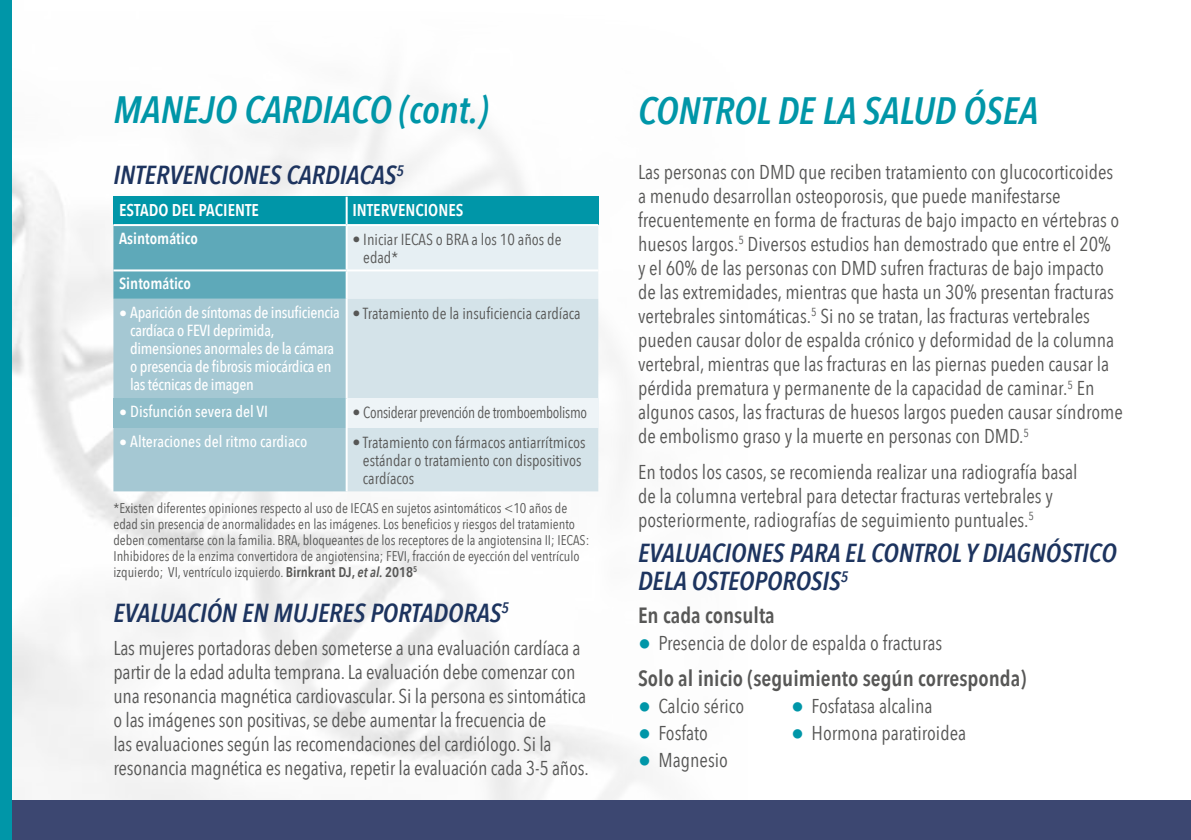
<style>
.page{position:relative;width:1191px;height:840px;background:#fff}
.page>*{position:absolute;margin:0;border:0;box-sizing:border-box;transform-origin:0 0}
.t1{font:italic 600 38px "Avenir Next Condensed";color:#0096a8}
.t2{font:italic 600 26px/28px "Avenir Next Condensed";color:#1d345f}
.t3{font:600 22px "Avenir Next Condensed";color:#575756}
.t4{font:20px/24px "Avenir Next Condensed";color:#575756}
.t5{font:600 17px "Avenir Next Condensed";color:#fff}
.t6{font:16px/18px "Avenir Next Condensed";color:#575756}
.t7{font:500 16px/18px "Avenir Next Condensed";letter-spacing:-.02em;color:#fff}
.t8{font:500 16px "Avenir Next Condensed";color:#fff}
.t9{font:16px "Avenir Next Condensed";letter-spacing:-.02em;color:#575756}
.t10{font:600 16px "Avenir Next Condensed";color:#fff}
.t11{font:14px/16px "Avenir Next Condensed";color:#575756}
.s1{font-weight:400}
.s2{font-weight:600}
.s3{font-weight:600;font-style:italic}
.s4{font-size:26px;color:#0096a8}
</style>
<div class="page">
<img style="left:11px;top:0;width:634px;height:799px">
<div style="left:0;top:799px;width:1191px;height:40px;background:#3c4771"></div>
<div style="left:0;top:0;width:11px;height:839px;background:#0096a8"></div>
<div style="left:113px;top:196px;width:234px;height:29px;background:#0096a8"></div>
<div style="left:347px;top:196px;width:251px;height:29px;background:#0096a8"></div>
<svg style="left:113px;top:226px;width:485px;height:73px;background:#a5cdd7"></svg>
<div style="left:113px;top:299px;width:233px;height:192px;background:#a5c8d3"></div>
<div style="left:348px;top:299px;width:250px;height:192px;background:#d4e3e9"></div>
<div style="left:113px;top:398px;width:234px;height:30px;background:#90beca"></div>
<div style="left:347px;top:398px;width:251px;height:30px;background:#eef4f7"></div>
<hr style="left:346px;top:196px;width:2px;height:28px;background:#fff">
<hr style="left:113px;top:224px;width:234px;height:2px;background:#fff">
<hr style="left:347px;top:224px;width:251px;height:2px;background:#fff">
<hr style="left:346px;top:226px;width:2px;height:43px;background:#fff">
<hr style="left:113px;top:269px;width:234px;height:2px;background:#fff">
<hr style="left:347px;top:269px;width:251px;height:2px;background:#fff">
<hr style="left:346px;top:271px;width:2px;height:28px;background:#fff">
<hr style="left:346px;top:299px;width:2px;height:99px;background:#fff">
<hr style="left:346px;top:398px;width:2px;height:30px;background:#fff">
<hr style="left:346px;top:428px;width:2px;height:63px;background:#fff">
<h1 class="t1" style="left:113px;top:87px;width:376px">MANEJO CARDIACO (cont.)</h1>
<h1 class="t1" style="left:638px;top:88px;width:402px">CONTROL DE LA SALUD ÓSEA</h1>
<h2 class="t2" style="left:113px;top:161px;width:292px">INTERVENCIONES CARDIACAS<sup>5</sup></h2>
<p class="t5" style="left:119px;top:196px;width:141px">ESTADO DEL PACIENTE</p>
<p class="t5" style="left:352px;top:196px;width:113px">INTERVENCIONES</p>
<p class="t10" style="left:119px;top:224px;width:80px">Asintomático</p>
<p class="t6" style="left:363px;top:229px;width:200px;text-indent:-11px">• Iniciar IECAS o BRA a los 10 años de edad*</p>
<p class="t10" style="left:119px;top:269px;width:73px">Sintomático</p>
<p class="t7" style="left:130px;top:303px;width:211px;text-indent:-11px"><span class="s1">•</span> Aparición de síntomas de insuficiencia cardíaca o FEVI deprimida, dimensiones anormales de la cámara o presencia de fibrosis miocárdica en las técnicas de imagen</p>
<p class="t6" style="left:352px;top:303px;width:230px">• Tratamiento de la insuficiencia cardíaca</p>
<p class="t8" style="left:119px;top:401px;width:150px"><span class="s1">•</span> Disfunción severa del VI</p>
<p class="t9" style="left:352px;top:398px;width:236px">• Considerar prevención de tromboembolismo</p>
<p class="t8" style="left:119px;top:431px;width:190px"><span class="s1">•</span> Alteraciones del ritmo cardiaco</p>
<p class="t6" style="left:363px;top:432px;width:224px;text-indent:-11px">• Tratamiento con fármacos antiarrítmicos estándar o tratamiento con dispositivos cardíacos</p>
<p class="t11" style="left:113px;top:498px;width:477px">*Existen diferentes opiniones respecto al uso de IECAS en sujetos asintomáticos &lt;10 años de edad sin presencia de anormalidades en las imágenes. Los beneficios y riesgos del tratamiento deben comentarse con la familia. BRA, bloqueantes de los receptores de la angiotensina II; IECAS:<br>Inhibidores de la enzima convertidora de angiotensina; FEVI, fracción de eyección del ventrículo izquierdo; VI, ventrículo izquierdo. <span class="s2">Birnkrant DJ,</span> <span class="s3">et al.</span> <span class="s2">2018</span><sup>5</sup></p>
<h2 class="t2" style="left:113px;top:598px;width:397px">EVALUACIÓN EN MUJERES PORTADORAS<sup>5</sup></h2>
<p class="t4" style="left:113px;top:634px;width:477px">Las mujeres portadoras deben someterse a una evaluación cardíaca a partir de la edad adulta temprana. La evaluación debe comenzar con una resonancia magnética cardiovascular. Si la persona es sintomática o las imágenes son positivas, se debe aumentar la frecuencia de<br>las evaluaciones según las recomendaciones del cardiólogo. Si la resonancia magnética es negativa, repetir la evaluación cada 3-5 años.</p>
<p class="t4" style="left:638px;top:159px;width:486px">Las personas con DMD que reciben tratamiento con glucocorticoides a menudo desarrollan osteoporosis, que puede manifestarse frecuentemente en forma de fracturas de bajo impacto en vértebras o huesos largos.<sup>5</sup> Diversos estudios han demostrado que entre el 20% y el 60% de las personas con DMD sufren fracturas de bajo impacto de las extremidades, mientras que hasta un 30% presentan fracturas vertebrales sintomáticas.<sup>5</sup> Si no se tratan, las fracturas vertebrales pueden causar dolor de espalda crónico y deformidad de la columna vertebral, mientras que las fracturas en las piernas pueden causar la pérdida prematura y permanente de la capacidad de caminar.<sup>5</sup> En algunos casos, las fracturas de huesos largos pueden causar síndrome de embolismo graso y la muerte en personas con DMD.<sup>5</sup></p>
<p class="t4" style="left:638px;top:458px;width:441px">En todos los casos, se recomienda realizar una radiografía basal de la columna vertebral para detectar fracturas vertebrales y posteriormente, radiografías de seguimiento puntuales.<sup>5</sup></p>
<h2 class="t2" style="left:638px;top:539px;width:480px">EVALUACIONES PARA EL CONTROL Y DIAGNÓSTICO<br>DELA OSTEOPOROSIS<sup>5</sup></h2>
<p class="t3" style="left:638px;top:596px;width:138px">En cada consulta</p>
<p class="t4" style="left:638px;top:629px;width:306px"><span class="s4">•</span> Presencia de dolor de espalda o fracturas</p>
<p class="t3" style="left:638px;top:658px;width:390px">Solo al inicio (seguimiento según corresponda)</p>
<p class="t4" style="left:638px;top:692px;width:108px"><span class="s4">•</span> Calcio sérico</p>
<p class="t4" style="left:638px;top:719px;width:72px"><span class="s4">•</span> Fosfato</p>
<p class="t4" style="left:638px;top:746px;width:91px"><span class="s4">•</span> Magnesio</p>
<p class="t4" style="left:791px;top:692px;width:143px"><span class="s4">•</span> Fosfatasa alcalina</p>
<p class="t4" style="left:791px;top:719px;width:176px"><span class="s4">•</span> Hormona paratiroidea</p>
</div>
